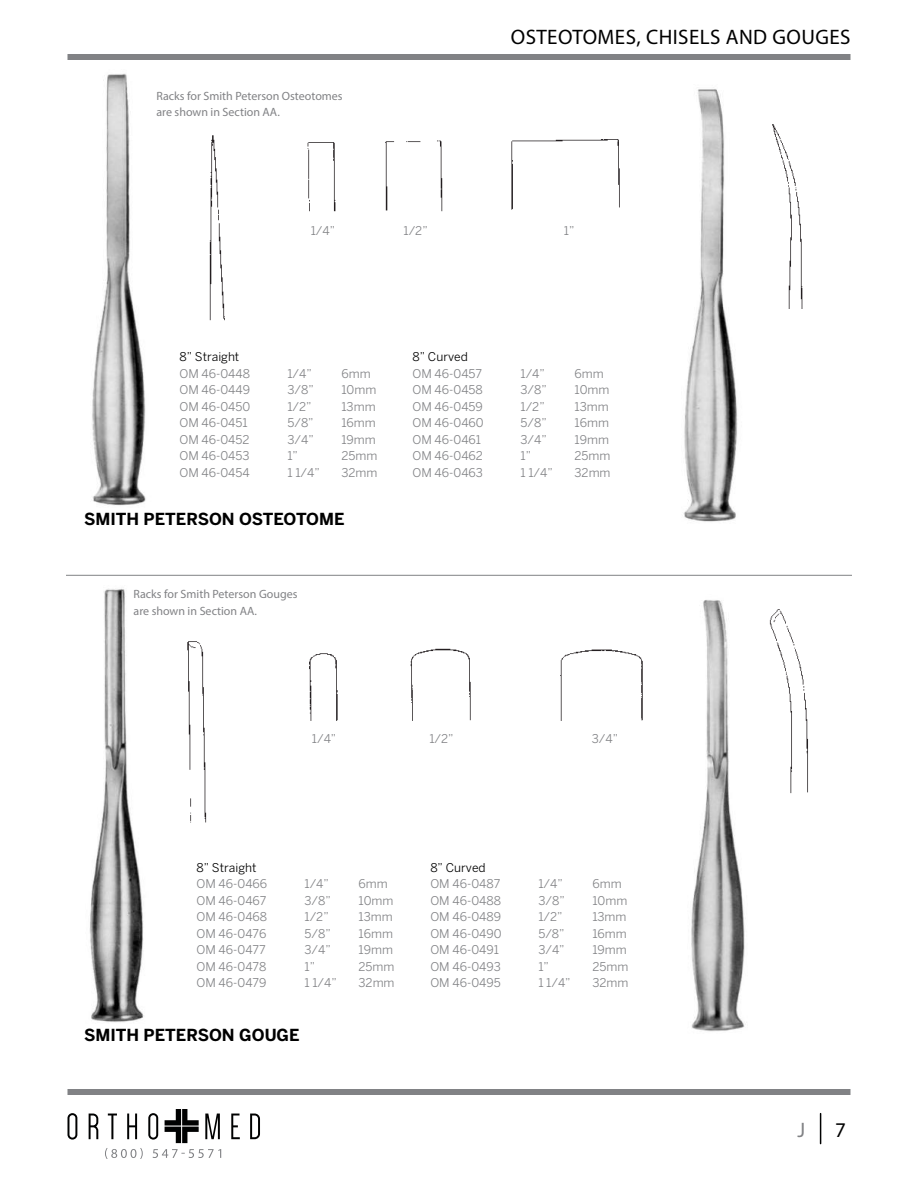
<style>
.page{position:relative;width:918px;height:1188px;background:#fff}
.page>*{position:absolute;margin:0;border:0;box-sizing:border-box;transform-origin:0 0}
.t1{font:21px "Myriad Pro";letter-spacing:.02em;color:#000}
.t2{font:21px "Myriad Pro";color:#818285}
.t3{font:700 16.5px "Benton Sans";color:#000}
.t4{font:12px "Benton Sans";color:#818285}
.t5{font:12px/16.5px "Myriad Pro";color:#818285}
.t6{font:12px "Benton Sans";color:#000}
</style>
<div class="page">
<hr style="left:66px;top:575px;width:786px;height:1px;background:#818285">
<img style="left:92px;top:73px;width:54px;height:433px">
<img style="left:684px;top:89px;width:54px;height:433px">
<img style="left:209px;top:135px;width:411px;height:186px">
<img style="left:772px;top:124px;width:31px;height:185px">
<img style="left:89px;top:588px;width:55px;height:435px">
<img style="left:691px;top:600px;width:54px;height:432px">
<img style="left:187px;top:641px;width:456px;height:182px">
<img style="left:769px;top:609px;width:39px;height:185px">
<div style="left:68px;top:54px;width:782px;height:6px;background:#818285"></div>
<div style="left:68px;top:1089px;width:782px;height:6px;background:#818285"></div>
<svg style="left:68px;top:1113px;width:9px;height:27px"></svg>
<svg style="left:89px;top:1114px;width:9px;height:25px"></svg>
<svg style="left:105px;top:1109px;width:116px;height:50px"></svg>
<svg style="left:231px;top:1114px;width:9px;height:25px"></svg>
<svg style="left:250px;top:1114px;width:10px;height:25px"></svg>
<hr style="left:820px;top:1114px;width:1px;height:30px;background:#000101">
<p class="t5" style="left:156px;top:87px;width:188px">Racks for Smith Peterson Osteotomes are shown in Section AA.</p>
<p class="t4" style="left:311px;top:224px;width:26px">1/4”</p>
<p class="t4" style="left:404px;top:224px;width:26px">1/2”</p>
<h1 class="t1" style="left:511px;top:24px;width:341px">OSTEOTOMES, CHISELS AND GOUGES</h1>
<p class="t4" style="left:564px;top:224px;width:12px">1”</p>
<p class="t6" style="left:179px;top:350px;width:61px">8” Straight</p>
<p class="t4" style="left:179px;top:366px;width:72px">OM 46-0448</p>
<p class="t4" style="left:287px;top:366px;width:26px">1/4”</p>
<p class="t4" style="left:341px;top:366px;width:31px">6mm</p>
<p class="t4" style="left:179px;top:383px;width:72px">OM 46-0449</p>
<p class="t4" style="left:287px;top:383px;width:28px">3/8”</p>
<p class="t4" style="left:341px;top:383px;width:36px">10mm</p>
<p class="t4" style="left:179px;top:399px;width:72px">OM 46-0450</p>
<p class="t4" style="left:287px;top:399px;width:26px">1/2”</p>
<p class="t4" style="left:341px;top:399px;width:36px">13mm</p>
<p class="t4" style="left:179px;top:416px;width:70px">OM 46-0451</p>
<p class="t4" style="left:287px;top:416px;width:28px">5/8”</p>
<p class="t4" style="left:341px;top:416px;width:36px">16mm</p>
<p class="t4" style="left:179px;top:432px;width:72px">OM 46-0452</p>
<p class="t4" style="left:287px;top:432px;width:28px">3/4”</p>
<p class="t4" style="left:341px;top:432px;width:36px">19mm</p>
<p class="t4" style="left:179px;top:449px;width:72px">OM 46-0453</p>
<p class="t4" style="left:287px;top:449px;width:12px">1”</p>
<p class="t4" style="left:341px;top:449px;width:37px">25mm</p>
<p class="t4" style="left:179px;top:465px;width:72px">OM 46-0454</p>
<p class="t4" style="left:287px;top:465px;width:34px">1 1/4”</p>
<p class="t4" style="left:341px;top:465px;width:38px">32mm</p>
<h2 class="t3" style="left:84px;top:509px;width:262px">SMITH PETERSON OSTEOTOME</h2>
<p class="t5" style="left:134px;top:586px;width:165px">Racks for Smith Peterson Gouges are shown in Section AA.</p>
<p class="t6" style="left:413px;top:350px;width:57px">8” Curved</p>
<p class="t4" style="left:413px;top:366px;width:71px">OM 46-0457</p>
<p class="t4" style="left:521px;top:366px;width:26px">1/4”</p>
<p class="t4" style="left:575px;top:366px;width:31px">6mm</p>
<p class="t4" style="left:413px;top:383px;width:72px">OM 46-0458</p>
<p class="t4" style="left:521px;top:383px;width:28px">3/8”</p>
<p class="t4" style="left:575px;top:383px;width:36px">10mm</p>
<p class="t4" style="left:413px;top:399px;width:72px">OM 46-0459</p>
<p class="t4" style="left:521px;top:399px;width:26px">1/2”</p>
<p class="t4" style="left:575px;top:399px;width:36px">13mm</p>
<p class="t4" style="left:413px;top:416px;width:73px">OM 46-0460</p>
<p class="t4" style="left:521px;top:416px;width:28px">5/8”</p>
<p class="t4" style="left:575px;top:416px;width:36px">16mm</p>
<p class="t4" style="left:413px;top:432px;width:70px">OM 46-0461</p>
<p class="t4" style="left:521px;top:432px;width:28px">3/4”</p>
<p class="t4" style="left:575px;top:432px;width:36px">19mm</p>
<p class="t4" style="left:413px;top:449px;width:72px">OM 46-0462</p>
<p class="t4" style="left:521px;top:449px;width:12px">1”</p>
<p class="t4" style="left:575px;top:449px;width:37px">25mm</p>
<p class="t4" style="left:413px;top:465px;width:72px">OM 46-0463</p>
<p class="t4" style="left:521px;top:465px;width:34px">1 1/4”</p>
<p class="t4" style="left:575px;top:465px;width:38px">32mm</p>
<p class="t4" style="left:312px;top:731px;width:26px">1/4”</p>
<p class="t4" style="left:429px;top:731px;width:26px">1/2”</p>
<p class="t4" style="left:592px;top:731px;width:28px">3/4”</p>
<p class="t6" style="left:197px;top:861px;width:61px">8” Straight</p>
<p class="t4" style="left:197px;top:877px;width:72px">OM 46-0466</p>
<p class="t4" style="left:305px;top:877px;width:26px">1/4”</p>
<p class="t4" style="left:359px;top:877px;width:31px">6mm</p>
<p class="t4" style="left:197px;top:894px;width:71px">OM 46-0467</p>
<p class="t4" style="left:305px;top:894px;width:28px">3/8”</p>
<p class="t4" style="left:359px;top:894px;width:36px">10mm</p>
<p class="t4" style="left:197px;top:910px;width:72px">OM 46-0468</p>
<p class="t4" style="left:305px;top:910px;width:26px">1/2”</p>
<p class="t4" style="left:359px;top:910px;width:36px">13mm</p>
<p class="t4" style="left:197px;top:927px;width:71px">OM 46-0476</p>
<p class="t4" style="left:305px;top:927px;width:28px">5/8”</p>
<p class="t4" style="left:359px;top:927px;width:36px">16mm</p>
<p class="t4" style="left:197px;top:943px;width:71px">OM 46-0477</p>
<p class="t4" style="left:305px;top:943px;width:28px">3/4”</p>
<p class="t4" style="left:359px;top:943px;width:36px">19mm</p>
<p class="t4" style="left:197px;top:960px;width:71px">OM 46-0478</p>
<p class="t4" style="left:305px;top:960px;width:12px">1”</p>
<p class="t4" style="left:359px;top:960px;width:37px">25mm</p>
<p class="t4" style="left:197px;top:976px;width:71px">OM 46-0479</p>
<p class="t4" style="left:305px;top:976px;width:34px">1 1/4”</p>
<p class="t4" style="left:359px;top:976px;width:38px">32mm</p>
<h2 class="t3" style="left:84px;top:1025px;width:217px">SMITH PETERSON GOUGE</h2>
<p class="t6" style="left:430px;top:861px;width:57px">8” Curved</p>
<p class="t4" style="left:430px;top:877px;width:71px">OM 46-0487</p>
<p class="t4" style="left:538px;top:877px;width:26px">1/4”</p>
<p class="t4" style="left:592px;top:877px;width:31px">6mm</p>
<p class="t4" style="left:430px;top:894px;width:72px">OM 46-0488</p>
<p class="t4" style="left:538px;top:894px;width:28px">3/8”</p>
<p class="t4" style="left:592px;top:894px;width:36px">10mm</p>
<p class="t4" style="left:430px;top:910px;width:72px">OM 46-0489</p>
<p class="t4" style="left:538px;top:910px;width:26px">1/2”</p>
<p class="t4" style="left:592px;top:910px;width:36px">13mm</p>
<p class="t4" style="left:430px;top:927px;width:73px">OM 46-0490</p>
<p class="t4" style="left:538px;top:927px;width:28px">5/8”</p>
<p class="t4" style="left:592px;top:927px;width:36px">16mm</p>
<p class="t4" style="left:430px;top:943px;width:70px">OM 46-0491</p>
<p class="t4" style="left:538px;top:943px;width:28px">3/4”</p>
<p class="t4" style="left:592px;top:943px;width:36px">19mm</p>
<p class="t4" style="left:430px;top:960px;width:72px">OM 46-0493</p>
<p class="t4" style="left:538px;top:960px;width:12px">1”</p>
<p class="t4" style="left:592px;top:960px;width:37px">25mm</p>
<p class="t4" style="left:430px;top:976px;width:72px">OM 46-0495</p>
<p class="t4" style="left:538px;top:976px;width:34px">1 1/4”</p>
<p class="t4" style="left:592px;top:976px;width:38px">32mm</p>
<h1 class="t2" style="left:798px;top:1117px;width:9px">J</h1>
<h1 class="t1" style="left:835px;top:1117px;width:12px">7</h1>
</div>
